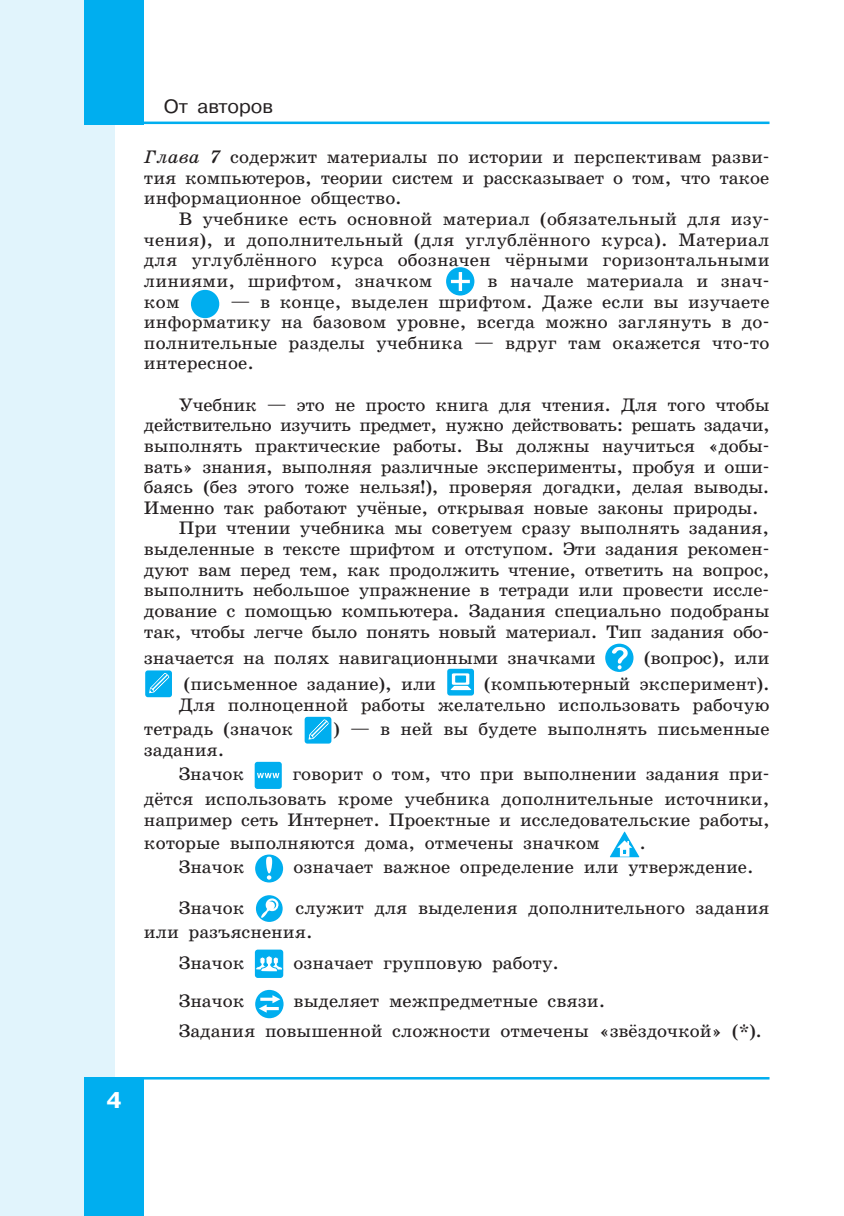
<style>
.page{position:relative;width:844px;height:1216px;background:#fff}
.page>*{position:absolute;margin:0;border:0;box-sizing:border-box;transform-origin:0 0}
.t1{font:700 22.75px "Pragmatica C San Pin";color:#fff}
.t2{font:19.25px "Pragmatica C San Pin";color:#231f20}
.t3{font:18.38px/20.7px "School Book C San Pin";color:#231f20}
.t4{font:18.38px "School Book C San Pin";letter-spacing:-.025em;color:#231f20}
.s1{font-style:italic}
</style>
<div class="page">
<div style="left:0;top:0;width:114px;height:1215px;background:#e1f4fc"></div>
<div style="left:84px;top:1076px;width:60px;height:139px;background:#00aeef"></div>
<div style="left:84px;top:0;width:60px;height:124px;background:#00aeef"></div>
<hr style="left:84px;top:121px;width:685px;height:3px;background:#00aeef">
<hr style="left:84px;top:1076px;width:685px;height:3px;background:#00aeef">
<div style="left:446px;top:267px;width:28px;height:28px;background:#00aeef;border-radius:50%"></div>
<svg style="left:451px;top:272px;width:18px;height:19px"></svg>
<div style="left:191px;top:290px;width:28px;height:28px;background:#00aeef;border-radius:50%"></div>
<svg style="left:605px;top:643px;width:28px;height:29px"></svg>
<svg style="left:611px;top:646px;width:17px;height:23px"></svg>
<div style="left:145px;top:670px;width:27px;height:27px;background:#00aeef;border-radius:3px"></div>
<svg style="left:149px;top:673px;width:20px;height:20px"></svg>
<div style="left:447px;top:668px;width:27px;height:27px;background:#00aeef;border-radius:3px"></div>
<svg style="left:450px;top:673px;width:21px;height:17px"></svg>
<div style="left:304px;top:716px;width:27px;height:27px;background:#00aeef;border-radius:3px"></div>
<svg style="left:308px;top:719px;width:20px;height:20px"></svg>
<div style="left:254px;top:761px;width:28px;height:28px;background:#00aeef;border-radius:3px"></div>
<svg style="left:257px;top:773px;width:22px;height:5px"></svg>
<svg style="left:610px;top:831px;width:29px;height:26px"></svg>
<div style="left:255px;top:854px;width:28px;height:28px;background:#00aeef;border-radius:50%"></div>
<svg style="left:266px;top:856px;width:6px;height:23px"></svg>
<div style="left:256px;top:895px;width:26px;height:26px;background:#00aeef;border-radius:50%"></div>
<svg style="left:260px;top:897px;width:19px;height:21px"></svg>
<div style="left:255px;top:949px;width:28px;height:28px;background:#00aeef;border-radius:3px"></div>
<svg style="left:255px;top:956px;width:27px;height:16px"></svg>
<div style="left:255px;top:989px;width:28px;height:29px;background:#00aeef;border-radius:50%"></div>
<svg style="left:259px;top:995px;width:21px;height:17px"></svg>
<p class="t1" style="left:106px;top:1087px;width:17px">4</p>
<p class="t2" style="left:164px;top:95px;width:111px">От авторов</p>
<p class="t3" style="left:144px;top:147px;width:627px;text-align:justify"><span class="s1">Глава 7</span> содержит материалы по истории и перспективам разви&shy;тия компьютеров, теории систем и рассказывает о том, что такое информационное общество.</p>
<p class="t3" style="left:144px;top:209px;width:627px;text-align:justify;text-indent:35px">В учебнике есть основной материал (обязательный для изу&shy;чения), и дополнительный (для углублённого курса). Материал для углублённого курса обозначен чёрными горизонтальными линиями, шрифтом, значком</p>
<p class="t3" style="left:487px;top:270px;width:283px">в начале материала и знач-</p>
<p class="t3" style="left:144px;top:291px;width:627px;text-align:justify;text-indent:86px">— в конце, выделен шрифтом. Даже если вы изучаете информатику на базовом уровне, всегда можно заглянуть в до&shy;полнительные разделы учебника — вдруг там окажется что-то интересное.</p>
<p class="t3" style="left:179px;top:394px;width:592px">Учебник — это не просто книга для чтения. Для того чтобы</p>
<p class="t4" style="left:144px;top:415px;width:627px">действительно изучить предмет, нужно действовать: решать задачи,</p>
<p class="t3" style="left:144px;top:435px;width:627px">выполнять практические работы. Вы должны научиться «добы-</p>
<p class="t3" style="left:144px;top:456px;width:626px">вать» знания, выполняя различные эксперименты, пробуя и оши-</p>
<p class="t3" style="left:144px;top:477px;width:627px">баясь (без этого тоже нельзя!), проверяя догадки, делая выводы.</p>
<p class="t3" style="left:144px;top:497px;width:616px">Именно так работают учёные, открывая новые законы природы.</p>
<p class="t3" style="left:179px;top:518px;width:591px">При чтении учебника мы советуем сразу выполнять задания,</p>
<p class="t3" style="left:144px;top:538px;width:627px">выделенные в тексте шрифтом и отступом. Эти задания рекомен-</p>
<p class="t3" style="left:144px;top:559px;width:627px">дуют вам перед тем, как продолжить чтение, ответить на вопрос,</p>
<p class="t3" style="left:144px;top:580px;width:626px">выполнить небольшое упражнение в тетради или провести иссле-</p>
<p class="t3" style="left:144px;top:600px;width:627px">дование с помощью компьютера. Задания специально подобраны</p>
<p class="t3" style="left:144px;top:621px;width:626px">так, чтобы легче было понять новый материал. Тип задания обо-</p>
<p class="t3" style="left:144px;top:647px;width:453px">значается на полях навигационными значками</p>
<p class="t3" style="left:643px;top:647px;width:127px">(вопрос), или</p>
<p class="t3" style="left:184px;top:673px;width:254px">(письменное задание), или</p>
<p class="t3" style="left:144px;top:291px;width:37px">ком</p>
<p class="t3" style="left:179px;top:673px;width:592px;text-align:right">(компьютерный эксперимент).<br>Для полноценной работы желательно использовать рабочую</p>
<p class="t3" style="left:144px;top:719px;width:151px">тетрадь (значок</p>
<p class="t3" style="left:333px;top:719px;width:437px">) — в ней вы будете выполнять письменные</p>
<p class="t3" style="left:179px;top:737px;width:67px;line-height:24.5px;text-indent:-35px">задания.<br>Значок</p>
<p class="t3" style="left:144px;top:762px;width:627px;line-height:24.5px;text-align:right">говорит о том, что при выполнении задания при-<br>дётся использовать кроме учебника дополнительные источники,</p>
<p class="t3" style="left:144px;top:808px;width:627px;line-height:22.8px">например сеть Интернет. Проектные и исследовательские работы, которые выполняются дома, отмечены значком</p>
<p class="t3" style="left:639px;top:832px;width:8px">.</p>
<p class="t3" style="left:179px;top:856px;width:67px">Значок</p>
<p class="t3" style="left:293px;top:856px;width:461px">означает важное определение или утверждение.</p>
<p class="t3" style="left:179px;top:897px;width:67px">Значок</p>
<p class="t3" style="left:144px;top:895px;width:627px;line-height:24.5px;text-indent:151px">служит для выделения дополнительного задания или разъяснения.</p>
<p class="t3" style="left:179px;top:952px;width:67px">Значок</p>
<p class="t3" style="left:293px;top:952px;width:267px">означает групповую работу.</p>
<p class="t3" style="left:179px;top:990px;width:67px">Значок</p>
<p class="t3" style="left:179px;top:985px;width:584px;line-height:30.6px;text-indent:115px">выделяет межпредметные связи.<br>Задания повышенной сложности отмечены «звёздочкой» (*).</p>
</div>
